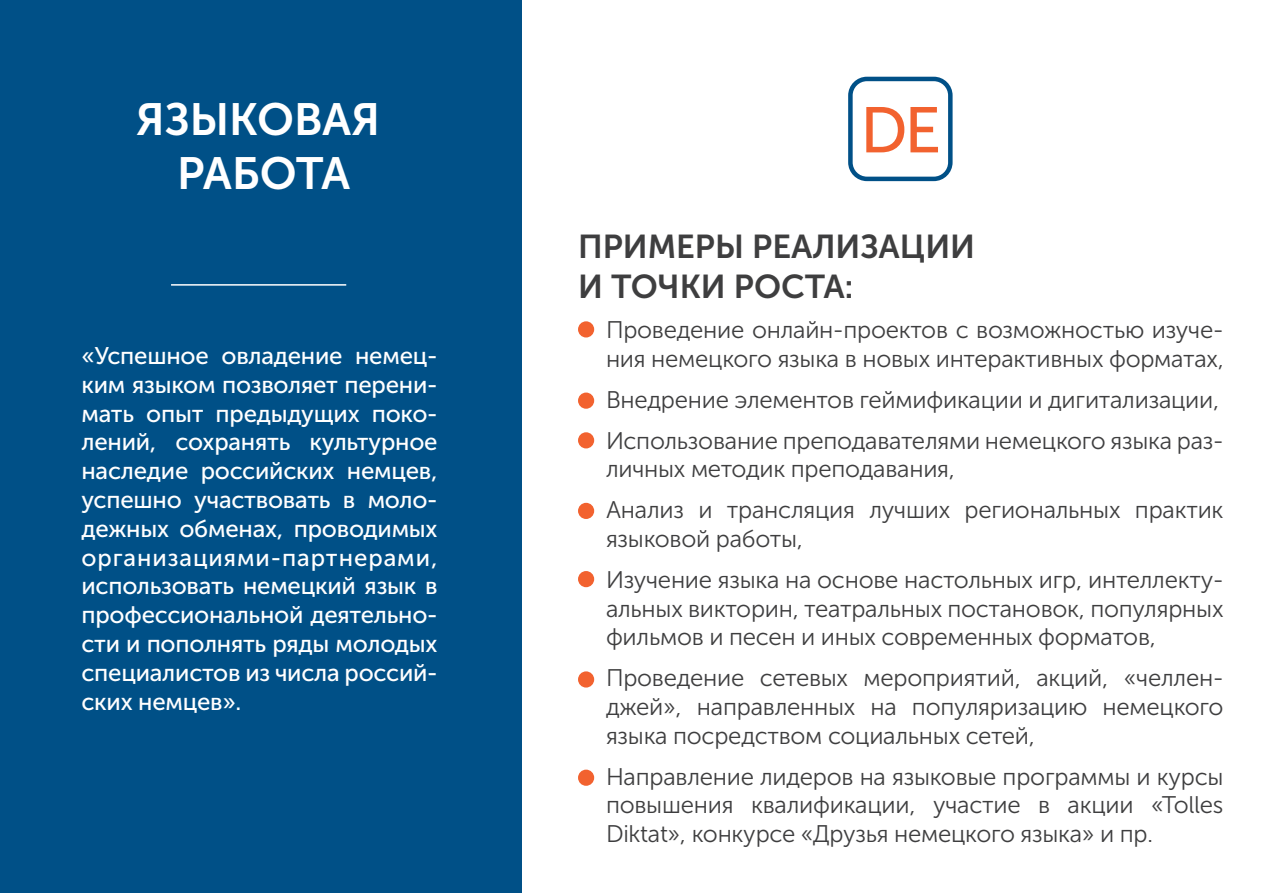
<style>
.page{position:relative;width:1263px;height:893px;background:#fff}
.page>*{position:absolute;margin:0;border:0;box-sizing:border-box;transform-origin:0 0}
.t1{font:64.35px "Museo Sans Cyrl 500";color:#f2622f}
.t2{font:45px/54px "Museo Sans Cyrl 700";color:#fff;text-align:center}
.t3{font:33px/39.6px "Museo Sans Cyrl 700";color:#3e3e3f}
.t4{font:24px/28.8px "Museo Sans Cyrl 300";letter-spacing:-.01em;color:#3e3e3f}
.t5{font:24px/28.8px "Museo Sans Cyrl 500";letter-spacing:-.01em;color:#fff;text-align:justify}
</style>
<div class="page">
<div style="left:0;top:0;width:522px;height:893px;background:#005087"></div>
<hr style="left:171px;top:284px;width:175px;height:2px;background:#fff">
<div style="left:578px;top:321px;width:16px;height:16px;background:#f2622f;border-radius:50%"></div>
<div style="left:578px;top:393px;width:16px;height:16px;background:#f2622f;border-radius:50%"></div>
<div style="left:578px;top:432px;width:16px;height:16px;background:#f2622f;border-radius:50%"></div>
<div style="left:578px;top:503px;width:16px;height:16px;background:#f2622f;border-radius:50%"></div>
<div style="left:578px;top:571px;width:16px;height:16px;background:#f2622f;border-radius:50%"></div>
<div style="left:578px;top:671px;width:16px;height:17px;background:#f2622f;border-radius:50%"></div>
<div style="left:578px;top:770px;width:16px;height:16px;background:#f2622f;border-radius:50%"></div>
<div style="left:848px;top:77px;width:104px;height:104px;border:4px solid #005087;border-radius:16px"></div>
<h2 class="t2" style="left:136px;top:92px;width:245px">ЯЗЫКОВАЯ<br>РАБОТА</h2>
<h1 class="t1" style="left:860px;top:95px;width:82px">DE</h1>
<p class="t5" style="left:81px;top:341px;width:358px">«Успешное овладение немец&shy;ким языком позволяет перени&shy;мать опыт предыдущих поко&shy;лений, сохранять культурное наследие российских немцев, успешно участвовать в моло&shy;дежных обменах, проводимых организациями-партнерами, использовать немецкий язык в профессиональной деятельно&shy;сти и пополнять ряды молодых специалистов из числа россий&shy;ских немцев».</p>
<h3 class="t3" style="left:578px;top:227px;width:398px">ПРИМЕРЫ РЕАЛИЗАЦИИ<br>И ТОЧКИ РОСТА:</h3>
<p class="t4" style="left:606px;top:316px;width:620px">Проведение онлайн-проектов с возможностью изуче&shy;ния немецкого языка в новых интерактивных форматах,</p>
<p class="t4" style="left:606px;top:379px;width:619px;line-height:40.8px">Внедрение элементов геймификации и дигитализации,<br>Использование преподавателями немецкого языка раз-</p>
<p class="t4" style="left:606px;top:449px;width:619px;line-height:40.8px">личных методик преподавания,<br>Анализ и трансляция лучших региональных практик</p>
<p class="t4" style="left:606px;top:519px;width:619px;line-height:40.8px">языковой работы,<br>Изучение языка на основе настольных игр, интеллекту-</p>
<p class="t4" style="left:606px;top:594px;width:619px">альных викторин, театральных постановок, популярных фильмов и песен и иных современных форматов,</p>
<p class="t4" style="left:606px;top:664px;width:619px;text-align:justify">Проведение сетевых мероприятий, акций, «челлен&shy;джей», направленных на популяризацию немецкого языка посредством социальных сетей,</p>
<p class="t4" style="left:606px;top:762px;width:619px;text-align:justify">Направление лидеров на языковые программы и курсы повышения квалификации, участие в акции «Tolles Diktat», конкурсе «Друзья немецкого языка» и пр.</p>
</div>
